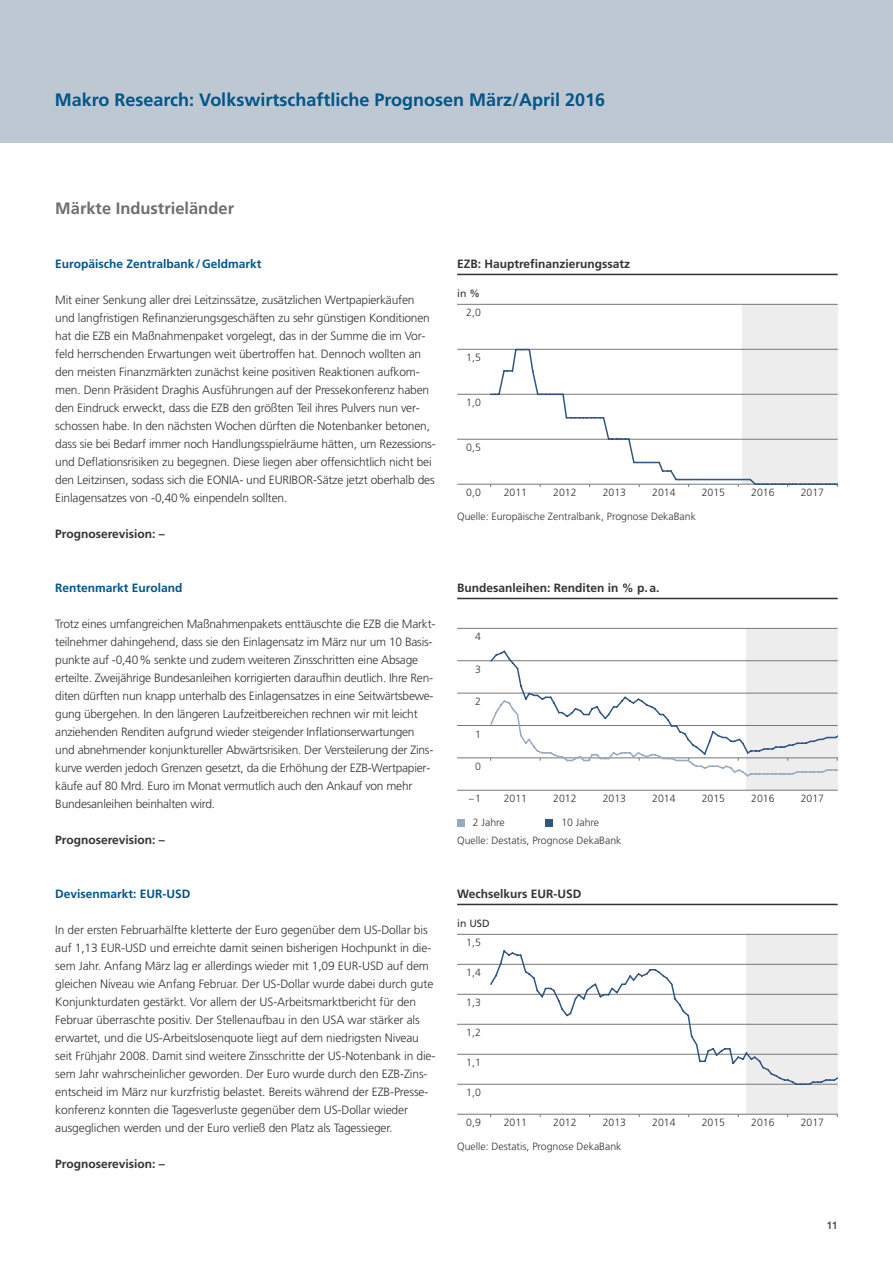
<style>
.page{position:relative;width:893px;height:1263px;background:#fff}
.page>*{position:absolute;margin:0;border:0;box-sizing:border-box;transform-origin:0 0}
.t1{font:700 18px "Deka Frutiger OTPS";color:#058}
.t2{font:700 16.5px "Deka Frutiger OTPS";color:#6e6e6e}
.t3{font:300 12px/18px "Deka Frutiger OTPS";letter-spacing:-.015em;color:#333}
.t4{font:700 12px "Deka Frutiger OTPS";color:#333}
.t5{font:700 12px "Deka Frutiger OTPS";color:#058}
.t6{font:300 10.5px "Deka Frutiger OTPS";color:#333}
.t7{font:10.5px "Deka Frutiger OTPS";color:#333}
.t8{font:700 10.5px "Deka Frutiger OTPS";color:#575756}
</style>
<div class="page">
<div style="left:0;top:0;width:893px;height:142px;background:#bec8d2"></div>
<div style="left:742px;top:304px;width:96px;height:180px;background:#ededed"></div>
<hr style="left:457px;top:484px;width:381px;height:1px;background:#777">
<hr style="left:457px;top:304px;width:381px;height:1px;background:#777">
<hr style="left:457px;top:349px;width:381px;height:1px;background:#777">
<hr style="left:457px;top:394px;width:381px;height:1px;background:#777">
<hr style="left:457px;top:274px;width:381px;height:1px;background:#333">
<hr style="left:457px;top:439px;width:381px;height:1px;background:#777">
<svg style="left:489px;top:348px;width:349px;height:138px"></svg>
<div style="left:746px;top:628px;width:92px;height:162px;background:#ededed"></div>
<hr style="left:457px;top:790px;width:381px;height:1px;background:#777">
<hr style="left:457px;top:628px;width:381px;height:1px;background:#777">
<hr style="left:457px;top:660px;width:381px;height:1px;background:#777">
<hr style="left:457px;top:693px;width:381px;height:1px;background:#777">
<hr style="left:457px;top:725px;width:381px;height:1px;background:#777">
<hr style="left:457px;top:598px;width:381px;height:1px;background:#333">
<hr style="left:457px;top:757px;width:381px;height:1px;background:#777">
<div style="left:457px;top:819px;width:7px;height:7px;background:#97aac1"></div>
<div style="left:546px;top:819px;width:7px;height:7px;background:#305583"></div>
<svg style="left:489px;top:650px;width:349px;height:127px"></svg>
<div style="left:746px;top:934px;width:92px;height:180px;background:#ededed"></div>
<hr style="left:457px;top:1114px;width:381px;height:1px;background:#777">
<hr style="left:457px;top:934px;width:381px;height:1px;background:#777">
<hr style="left:457px;top:964px;width:381px;height:1px;background:#777">
<hr style="left:457px;top:994px;width:381px;height:1px;background:#777">
<hr style="left:457px;top:1024px;width:381px;height:1px;background:#777">
<hr style="left:457px;top:1054px;width:381px;height:1px;background:#777">
<hr style="left:457px;top:904px;width:381px;height:1px;background:#333">
<hr style="left:457px;top:1084px;width:381px;height:1px;background:#777">
<svg style="left:489px;top:950px;width:349px;height:135px"></svg>
<h1 class="t1" style="left:55px;top:89px;width:552px">Makro Research: Volkswirtschaftliche Prognosen März/April 2016</h1>
<h2 class="t2" style="left:55px;top:199px;width:180px">Märkte Industrieländer</h2>
<p class="t5" style="left:55px;top:257px;width:208px">Europäische Zentralbank/Geldmarkt</p>
<p class="t3" style="left:55px;top:291px;width:382px">Mit einer Senkung aller drei Leitzinssätze, zusätzlichen Wertpapierkäufen und langfristigen Refinanzierungsgeschäften zu sehr günstigen Konditionen hat die EZB ein Maßnahmenpaket vorgelegt, das in der Summe die im Vor&shy;feld herrschenden Erwartungen weit übertroffen hat. Dennoch wollten an den meisten Finanzmärkten zunächst keine positiven Reaktionen aufkom&shy;men. Denn Präsident Draghis Ausführungen auf der Pressekonferenz haben den Eindruck erweckt, dass die EZB den größten Teil ihres Pulvers nun ver&shy;schossen habe. In den nächsten Wochen dürften die Notenbanker betonen, dass sie bei Bedarf immer noch Handlungsspielräume hätten, um Rezessions&shy;und Deflationsrisiken zu begegnen. Diese liegen aber offensichtlich nicht bei den Leitzinsen, sodass sich die EONIA- und EURIBOR-Sätze jetzt oberhalb des Einlagensatzes von -0,40% einpendeln sollten.</p>
<p class="t4" style="left:55px;top:527px;width:111px">Prognoserevision: –</p>
<p class="t5" style="left:55px;top:581px;width:129px">Rentenmarkt Euroland</p>
<p class="t3" style="left:55px;top:615px;width:382px">Trotz eines umfangreichen Maßnahmenpakets enttäuschte die EZB die Markt&shy;teilnehmer dahingehend, dass sie den Einlagensatz im März nur um 10 Basis&shy;punkte auf -0,40% senkte und zudem weiteren Zinsschritten eine Absage erteilte. Zweijährige Bundesanleihen korrigierten daraufhin deutlich. Ihre Ren&shy;diten dürften nun knapp unterhalb des Einlagensatzes in eine Seitwärtsbewe&shy;gung übergehen. In den längeren Laufzeitbereichen rechnen wir mit leicht anziehenden Renditen aufgrund wieder steigender Inflationserwartungen und abnehmender konjunktureller Abwärtsrisiken. Der Versteilerung der Zins&shy;kurve werden jedoch Grenzen gesetzt, da die Erhöhung der EZB-Wertpapier&shy;käufe auf 80 Mrd. Euro im Monat vermutlich auch den Ankauf von mehr Bundesanleihen beinhalten wird.</p>
<p class="t4" style="left:55px;top:833px;width:111px">Prognoserevision: –</p>
<p class="t5" style="left:55px;top:887px;width:137px">Devisenmarkt: EUR-USD</p>
<p class="t3" style="left:55px;top:921px;width:382px">In der ersten Februarhälfte kletterte der Euro gegenüber dem US-Dollar bis auf 1,13 EUR-USD und erreichte damit seinen bisherigen Hochpunkt in die&shy;sem Jahr. Anfang März lag er allerdings wieder mit 1,09 EUR-USD auf dem gleichen Niveau wie Anfang Februar. Der US-Dollar wurde dabei durch gute Konjunkturdaten gestärkt. Vor allem der US-Arbeitsmarktbericht für den Februar überraschte positiv. Der Stellenaufbau in den USA war stärker als erwartet, und die US-Arbeitslosenquote liegt auf dem niedrigsten Niveau seit Frühjahr 2008. Damit sind weitere Zinsschritte der US-Notenbank in die&shy;sem Jahr wahrscheinlicher geworden. Der Euro wurde durch den EZB-Zins&shy;entscheid im März nur kurzfristig belastet. Bereits während der EZB-Presse&shy;konferenz konnten die Tagesverluste gegenüber dem US-Dollar wieder ausgeglichen werden und der Euro verließ den Platz als Tagessieger.</p>
<p class="t4" style="left:55px;top:1157px;width:111px">Prognoserevision: –</p>
<p class="t4" style="left:457px;top:257px;width:175px">EZB: Hauptrefinanzierungssatz</p>
<p class="t7" style="left:457px;top:287px;width:24px">in %</p>
<p class="t6" style="left:466px;top:306px;width:16px">2,0</p>
<p class="t6" style="left:466px;top:351px;width:16px">1,5</p>
<p class="t6" style="left:466px;top:396px;width:16px">1,0</p>
<p class="t6" style="left:466px;top:441px;width:16px">0,5</p>
<p class="t6" style="left:466px;top:486px;width:16px">0,0</p>
<p class="t6" style="left:504px;top:486px;width:25px">2011</p>
<p class="t6" style="left:553px;top:486px;width:25px">2012</p>
<p class="t6" style="left:603px;top:486px;width:25px">2013</p>
<p class="t6" style="left:652px;top:486px;width:25px">2014</p>
<p class="t6" style="left:702px;top:486px;width:25px">2015</p>
<p class="t6" style="left:751px;top:486px;width:25px">2016</p>
<p class="t6" style="left:801px;top:486px;width:25px">2017</p>
<p class="t6" style="left:457px;top:510px;width:240px">Quelle: Europäische Zentralbank, Prognose DekaBank</p>
<p class="t4" style="left:457px;top:581px;width:204px">Bundesanleihen: Renditen in % p. a.</p>
<p class="t6" style="left:475px;top:630px;width:7px">4</p>
<p class="t6" style="left:475px;top:663px;width:7px">3</p>
<p class="t6" style="left:475px;top:695px;width:7px">2</p>
<p class="t6" style="left:475px;top:727px;width:7px">1</p>
<p class="t6" style="left:475px;top:760px;width:7px">0</p>
<p class="t6" style="left:469px;top:792px;width:14px">–1</p>
<p class="t6" style="left:504px;top:792px;width:25px">2011</p>
<p class="t6" style="left:553px;top:792px;width:25px">2012</p>
<p class="t6" style="left:603px;top:792px;width:25px">2013</p>
<p class="t6" style="left:652px;top:792px;width:25px">2014</p>
<p class="t6" style="left:702px;top:792px;width:25px">2015</p>
<p class="t6" style="left:751px;top:792px;width:25px">2016</p>
<p class="t6" style="left:801px;top:792px;width:25px">2017</p>
<p class="t6" style="left:457px;top:834px;width:166px">Quelle: Destatis, Prognose DekaBank</p>
<p class="t6" style="left:473px;top:816px;width:33px">2 Jahre</p>
<p class="t6" style="left:561px;top:816px;width:39px">10 Jahre</p>
<p class="t4" style="left:457px;top:887px;width:126px">Wechselkurs EUR-USD</p>
<p class="t7" style="left:457px;top:917px;width:34px">in USD</p>
<p class="t6" style="left:466px;top:936px;width:16px">1,5</p>
<p class="t6" style="left:466px;top:966px;width:16px">1,4</p>
<p class="t6" style="left:466px;top:996px;width:16px">1,3</p>
<p class="t6" style="left:466px;top:1026px;width:16px">1,2</p>
<p class="t6" style="left:466px;top:1056px;width:16px">1,1</p>
<p class="t6" style="left:466px;top:1086px;width:16px">1,0</p>
<p class="t6" style="left:466px;top:1116px;width:16px">0,9</p>
<p class="t6" style="left:504px;top:1116px;width:25px">2011</p>
<p class="t6" style="left:553px;top:1116px;width:25px">2012</p>
<p class="t6" style="left:603px;top:1116px;width:25px">2013</p>
<p class="t6" style="left:652px;top:1116px;width:25px">2014</p>
<p class="t6" style="left:702px;top:1116px;width:25px">2015</p>
<p class="t6" style="left:751px;top:1116px;width:25px">2016</p>
<p class="t6" style="left:801px;top:1116px;width:25px">2017</p>
<p class="t6" style="left:457px;top:1140px;width:166px">Quelle: Destatis, Prognose DekaBank</p>
<p class="t8" style="left:826px;top:1219px;width:13px">11</p>
</div>
